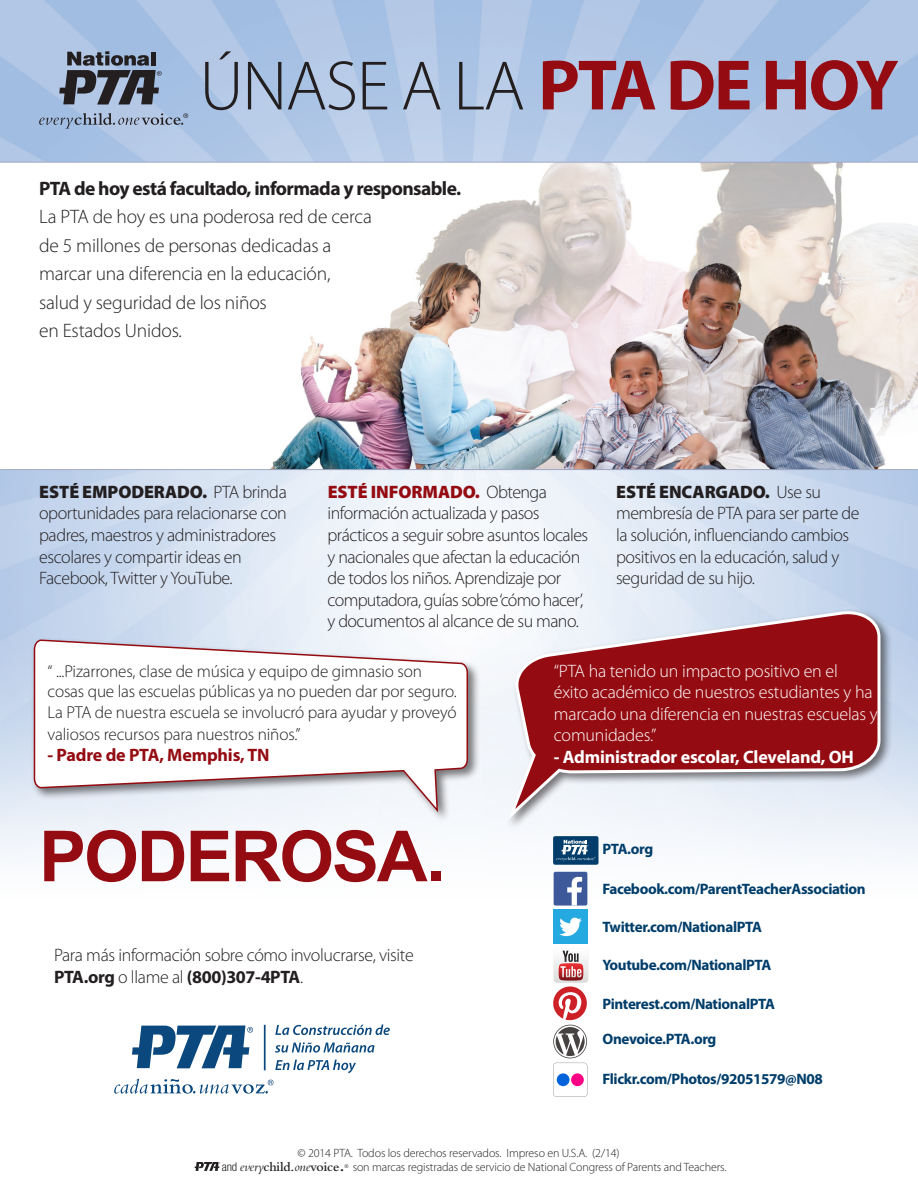
<style>
.page{position:relative;width:918px;height:1188px;background:#fff}
.page>*{position:absolute;margin:0;border:0;box-sizing:border-box;transform-origin:0 0}
.t1{font:300 70.5px "Myriad Pro";letter-spacing:-.02em;color:#231f20}
.t2{font:700 70.5px "Arial";letter-spacing:-.03em;color:#940c12}
.t3{font:300 19.5px/28.5px "Myriad Pro";letter-spacing:-.01em;color:#231f20}
.t4{font:700 19.5px "Myriad Pro";letter-spacing:-.03em;color:#231f20}
.t5{font:300 18px/21.6px "Myriad Pro";letter-spacing:-.025em;color:#231f20}
.t6{font:300 18px/21.6px "Myriad Pro";letter-spacing:-.01em;color:#fff}
.t7{font:700 18px "Myriad Pro";letter-spacing:-.01em;color:#fff}
.t8{font:700 18px "Myriad Pro";letter-spacing:-.01em;color:#940c12}
.t9{font:300 17.25px/21px "Myriad Pro";letter-spacing:-.01em;color:#231f20}
.t10{font:700 15.15px "Myriad Pro";letter-spacing:-.025em;color:#003d6a}
.t11{font:600 13.5px "Bembo";letter-spacing:-.01em;color:#231f20}
.t12{font:300 12px "Myriad Pro";letter-spacing:-.01em;color:#231f20}
.s1{font-weight:700;font-size:72px;color:#940c12}
.s2{font-weight:900}
.s3{font-weight:900;color:#940c12}
.s4{font-weight:700}
.s5{font-family:"Helvetica Neue";font-weight:300;font-stretch:condensed;font-size:12px}
.s6{font-weight:400;font-style:italic}
.s7{font-size:18px}
</style>
<div class="page">
<img style="left:0;top:0;width:918px;height:638px">
<img style="left:0;top:638px;width:918px;height:272px">
<img style="left:0;top:162px;width:918px;height:308px">
<div style="left:553px;top:910px;width:35px;height:34px;background:#24aae1"></div>
<svg style="left:559px;top:918px;width:23px;height:18px"></svg>
<div style="left:554px;top:872px;width:33px;height:34px;background:#3d5999;border-radius:2px"></div>
<svg style="left:567px;top:877px;width:15px;height:29px"></svg>
<div style="left:553px;top:836px;width:46px;height:29px;background:#003d6a;border-radius:2px"></div>
<svg style="left:556px;top:840px;width:39px;height:21px"></svg>
<svg style="left:553px;top:950px;width:35px;height:147px"></svg>
<svg style="left:39px;top:113px;width:149px;height:16px;background:#96aac5"></svg>
<svg style="left:59px;top:51px;width:103px;height:54px;background:#677182"></svg>
<hr style="left:151px;top:52px;width:4px;height:13px;background:#231f20">
<svg style="left:195px;top:1162px;width:25px;height:9px"></svg>
<div style="left:31px;top:637px;width:449px;height:186px;background:#231f20;opacity:.6"></div>
<svg style="left:33px;top:639px;width:436px;height:173px"></svg>
<div style="left:506px;top:609px;width:387px;height:222px;background:#231f20;opacity:.6"></div>
<svg style="left:504px;top:610px;width:378px;height:215px"></svg>
<svg style="left:275px;top:1024px;width:115px;height:11px"></svg>
<svg style="left:275px;top:1042px;width:100px;height:11px"></svg>
<svg style="left:275px;top:1060px;width:81px;height:13px"></svg>
<div style="left:264px;top:1025px;width:2px;height:45px;border:1px solid #0a487d"></div>
<svg style="left:132px;top:1025px;width:121px;height:43px"></svg>
<svg style="left:114px;top:1079px;width:160px;height:15px"></svg>
<p class="t1" style="left:199px;top:44px;width:701px">ÚNASE A LA <span class="s1">PTA DE HOY</span></p>
<p class="t4" style="left:39px;top:176px;width:424px">PTA de hoy está facultado, informada y responsable.</p>
<p class="t3" style="left:39px;top:203px;width:334px">La PTA de hoy es una poderosa red de cerca de 5 millones de personas dedicadas a marcar una diferencia en la educación, salud y seguridad de los niños<br>en Estados Unidos.</p>
<p class="t5" style="left:39px;top:481px;width:249px"><span class="s2">ESTÉ EMPODERADO.</span> PTA brinda oportunidades para relacionarse con padres, maestros y administradores escolares y compartir ideas en<br>Facebook, Twitter y YouTube.</p>
<p class="t5" style="left:328px;top:481px;width:262px"><span class="s3">ESTÉ INFORMADO.</span> Obtenga información actualizada y pasos prácticos a seguir sobre asuntos locales y nacionales que afectan la educación de todos los niños. Aprendizaje por computadora, guías sobre ‘cómo hacer’, y documentos al alcance de su mano.</p>
<p class="t5" style="left:616px;top:481px;width:245px"><span class="s2">ESTÉ ENCARGADO.</span> Use su membresía de PTA para ser parte de la solución, influenciando cambios positivos en la educación, salud y seguridad de su hijo.</p>
<p class="t9" style="left:48px;top:660px;width:411px">“ ...Pizarrones, clase de música y equipo de gimnasio son cosas que las escuelas públicas ya no pueden dar por seguro.<br>La PTA de nuestra escuela se involucró para ayudar y proveyó valiosos recursos para nuestros niños.”</p>
<p class="t8" style="left:48px;top:743px;width:224px">- Padre de PTA, Memphis, TN</p>
<p class="t6" style="left:554px;top:660px;width:326px">“PTA ha tenido un impacto positivo en el<br>éxito académico de nuestros estudiantes y ha marcado una diferencia en nuestras escuelas y comunidades.”</p>
<p class="t7" style="left:554px;top:745px;width:302px">- Administrador escolar, Cleveland, OH</p>
<p class="t2" style="left:39px;top:810px;width:408px">PODEROSA.</p>
<p class="t5" style="left:54px;top:944px;width:361px">Para más información sobre cómo involucrarse, visite<br><span class="s4">PTA.org</span> o llame al <span class="s4">(800)307-4PTA</span>.</p>
<p class="t10" style="left:602px;top:839px;width:52px">PTA.org</p>
<p class="t10" style="left:602px;top:879px;width:265px">Facebook.com/ParentTeacherAssociation</p>
<p class="t10" style="left:602px;top:917px;width:161px">Twitter.com/NationalPTA</p>
<p class="t10" style="left:602px;top:955px;width:170px">Youtube.com/NationalPTA</p>
<p class="t10" style="left:602px;top:994px;width:174px">Pinterest.com/NationalPTA</p>
<p class="t10" style="left:602px;top:1029px;width:115px">Onevoice.PTA.org</p>
<p class="t10" style="left:602px;top:1069px;width:222px">Flickr.com/Photos/92051579@N08</p>
<p class="t12" style="left:298px;top:1146px;width:324px">© 2014 PTA. Todos los derechos reservados. Impreso en U.S.A. (2/14)</p>
<p class="t11" style="left:222px;top:1159px;width:124px"><span class="s5">and</span> <span class="s6">every</span>child.<span class="s6">one</span>voice<span class="s7">.</span></p>
<p class="t12" style="left:344px;top:1159px;width:384px"><sup>®</sup> son marcas registradas de servicio de National Congress of Parents and Teachers.</p>
</div>
